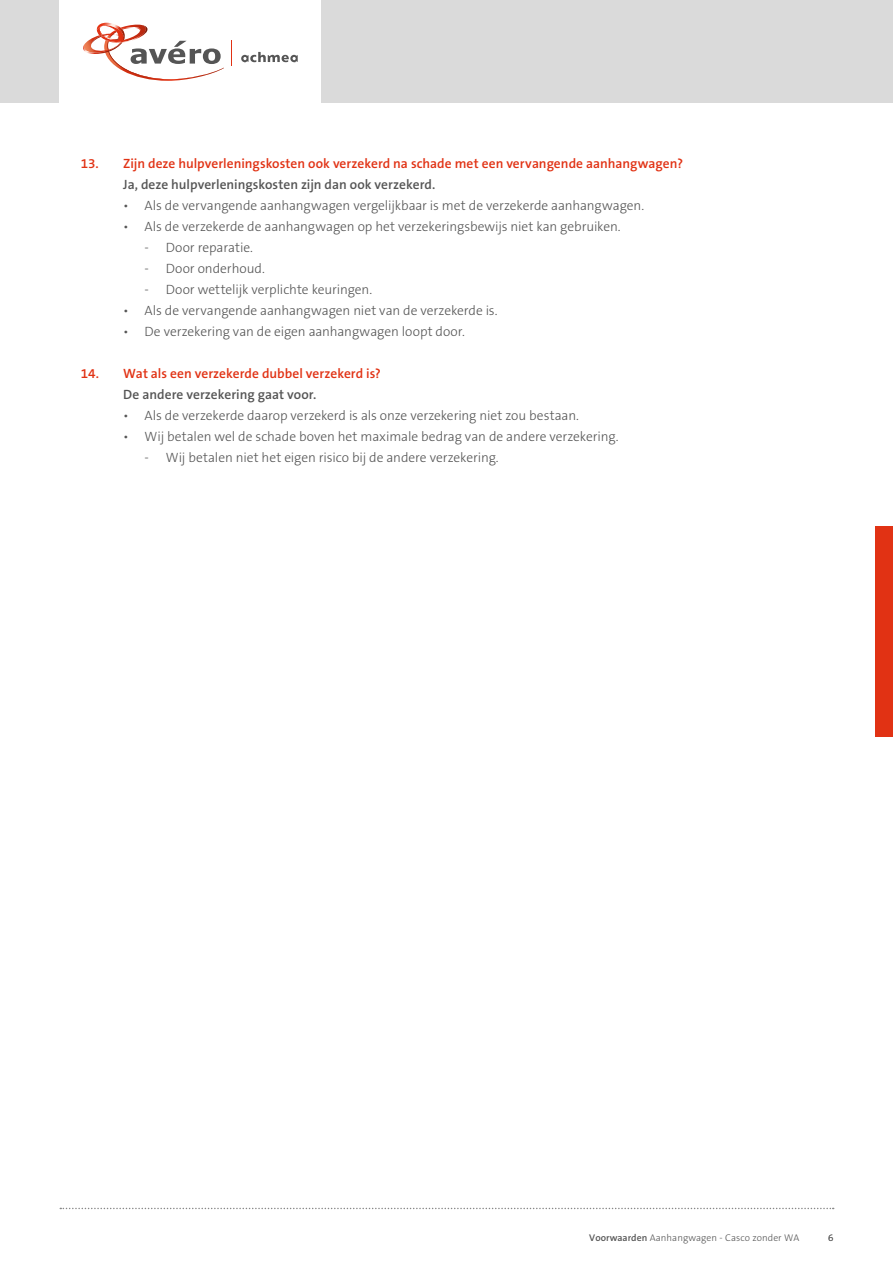
<style>
.page{position:relative;width:893px;height:1263px;background:#fff}
.page>*{position:absolute;margin:0;border:0;box-sizing:border-box;transform-origin:0 0}
.t1{font:300 13.5px "The Sans B3";letter-spacing:-.01em;color:#555}
.t2{font:600 13.5px "The Sans B6";color:#e13214}
.t3{font:600 13.5px "The Sans B6";color:#555}
.t4{font:300 9.75px "The Sans B3";letter-spacing:.005em;color:#555}
.s1{font-family:"The Sans B6";font-weight:600}
</style>
<div class="page">
<div style="left:0;top:0;width:893px;height:103px;background:#dadada"></div>
<div style="left:60px;top:0;width:261px;height:103px;background:#fff"></div>
<svg style="left:241px;top:52px;width:57px;height:10px"></svg>
<svg style="left:83px;top:22px;width:141px;height:59px"></svg>
<svg style="left:231px;top:41px;width:1px;height:25px"></svg>
<svg style="left:60px;top:1208px;width:774px;height:1px"></svg>
<div style="left:876px;top:526px;width:17px;height:211px;background:#e13214"></div>
<p class="t2" style="left:81px;top:156px;width:604px">13. Zijn deze hulpverleningskosten ook verzekerd na schade met een vervangende aanhangwagen?</p>
<p class="t3" style="left:123px;top:177px;width:314px">Ja, deze hulpverleningskosten zijn dan ook verzekerd.</p>
<p class="t1" style="left:123px;top:199px;width:522px">• Als de vervangende aanhangwagen vergelijkbaar is met de verzekerde aanhangwagen.</p>
<p class="t1" style="left:123px;top:220px;width:499px">• Als de verzekerde de aanhangwagen op het verzekeringsbewijs niet kan gebruiken.</p>
<p class="t1" style="left:145px;top:241px;width:110px">- Door reparatie.</p>
<p class="t1" style="left:145px;top:262px;width:122px">- Door onderhoud.</p>
<p class="t1" style="left:145px;top:283px;width:229px">- Door wettelijk verplichte keuringen.</p>
<p class="t1" style="left:123px;top:304px;width:376px">• Als de vervangende aanhangwagen niet van de verzekerde is.</p>
<p class="t1" style="left:123px;top:325px;width:343px">• De verzekering van de eigen aanhangwagen loopt door.</p>
<p class="t2" style="left:81px;top:366px;width:302px">14. Wat als een verzekerde dubbel verzekerd is?</p>
<p class="t3" style="left:123px;top:387px;width:194px">De andere verzekering gaat voor.</p>
<p class="t1" style="left:123px;top:409px;width:457px">• Als de verzekerde daarop verzekerd is als onze verzekering niet zou bestaan.</p>
<p class="t1" style="left:123px;top:430px;width:497px">• Wij betalen wel de schade boven het maximale bedrag van de andere verzekering.</p>
<p class="t1" style="left:145px;top:451px;width:356px">- Wij betalen niet het eigen risico bij de andere verzekering.</p>
<p class="t4" style="left:589px;top:1233px;width:212px"><span class="s1">Voorwaarden</span> Aanhangwagen - Casco zonder WA</p>
<p class="t4" style="left:828px;top:1233px;width:7px">6</p>
</div>
